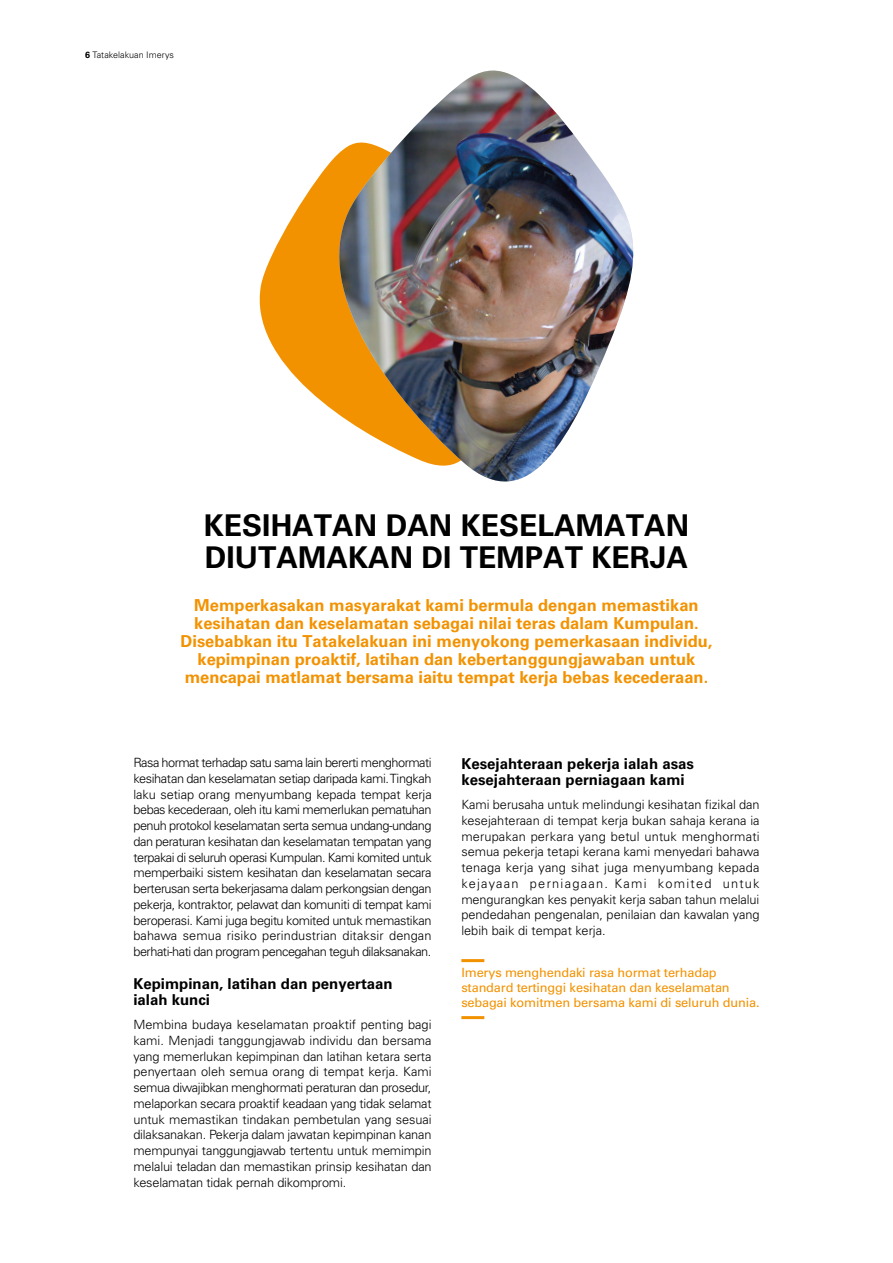
<style>
.page{position:relative;width:893px;height:1263px;background:#fff}
.page>*{position:absolute;margin:0;border:0;box-sizing:border-box;transform-origin:0 0}
.t1{font:700 30px/31.5px "Univers LT Std";color:#000}
.t2{font:700 16.5px/18px "Univers LT Std";color:#f39200;text-align:center}
.t3{font:700 15px/15.8px "Univers LT Std";color:#000}
.t4{font:300 12.75px/15.8px "Univers LT Std";letter-spacing:-.015em;color:#000;text-align:justify}
.t5{font:12.75px/15px "Univers LT Std";letter-spacing:-.01em;color:#f39200}
.t6{font:300 9px "Univers LT Std";color:#000}
.s1{font-weight:700}
</style>
<div class="page">
<hr style="left:461px;top:959px;width:23px;height:3px;background:#f39200">
<hr style="left:461px;top:1016px;width:23px;height:3px;background:#f39200">
<svg style="left:259px;top:188px;width:52px;height:204px;fill:#f39200"></svg>
<img style="left:311px;top:71px;width:323px;height:411px">
<p class="t6" style="left:85px;top:49px;width:90px"><span class="s1">6</span> Tatakelakuan Imerys</p>
<h1 class="t1" style="left:204px;top:510px;width:487px">KESIHATAN DAN KESELAMATAN<br>DIUTAMAKAN DI TEMPAT KERJA</h1>
<p class="t2" style="left:181px;top:597px;width:533px">Memperkasakan masyarakat kami bermula dengan memastikan kesihatan dan keselamatan sebagai nilai teras dalam Kumpulan.<br>Disebabkan itu Tatakelakuan ini menyokong pemerkasaan individu, kepimpinan proaktif, latihan dan kebertanggungjawaban untuk mencapai matlamat bersama iaitu tempat kerja bebas kecederaan.</p>
<p class="t4" style="left:133px;top:755px;width:300px">Rasa hormat terhadap satu sama lain bererti menghormati kesihatan dan keselamatan setiap daripada kami. Tingkah laku setiap orang menyumbang kepada tempat kerja bebas kecederaan, oleh itu kami memerlukan pematuhan penuh protokol keselamatan serta semua undang-undang dan peraturan kesihatan dan keselamatan tempatan yang terpakai di seluruh operasi Kumpulan. Kami komited untuk memperbaiki sistem kesihatan dan keselamatan secara berterusan serta bekerjasama dalam perkongsian dengan pekerja, kontraktor, pelawat dan komuniti di tempat kami beroperasi. Kami juga begitu komited untuk memastikan bahawa semua risiko perindustrian ditaksir dengan berhati-hati dan program pencegahan teguh dilaksanakan.</p>
<p class="t3" style="left:133px;top:976px;width:261px">Kepimpinan, latihan dan penyertaan ialah kunci</p>
<p class="t4" style="left:133px;top:1017px;width:300px">Membina budaya keselamatan proaktif penting bagi kami. Menjadi tanggungjawab individu dan bersama yang memerlukan kepimpinan dan latihan ketara serta penyertaan oleh semua orang di tempat kerja. Kami semua diwajibkan menghormati peraturan dan prosedur, melaporkan secara proaktif keadaan yang tidak selamat untuk memastikan tindakan pembetulan yang sesuai dilaksanakan. Pekerja dalam jawatan kepimpinan kanan mempunyai tanggungjawab tertentu untuk memimpin melalui teladan dan memastikan prinsip kesihatan dan keselamatan tidak pernah dikompromi.</p>
<p class="t3" style="left:461px;top:756px;width:234px">Kesejahteraan pekerja ialah asas kesejahteraan perniagaan kami</p>
<p class="t4" style="left:461px;top:797px;width:300px">Kami berusaha untuk melindungi kesihatan fizikal dan kesejahteraan di tempat kerja bukan sahaja kerana ia merupakan perkara yang betul untuk menghormati semua pekerja tetapi kerana kami menyedari bahawa tenaga kerja yang sihat juga menyumbang kepada kejayaan perniagaan. Kami komited untuk mengurangkan kes penyakit kerja saban tahun melalui pendedahan pengenalan, penilaian dan kawalan yang lebih baik di tempat kerja.</p>
<p class="t5" style="left:461px;top:965px;width:300px">Imerys menghendaki rasa hormat terhadap standard tertinggi kesihatan dan keselamatan sebagai komitmen bersama kami di seluruh dunia.</p>
</div>
